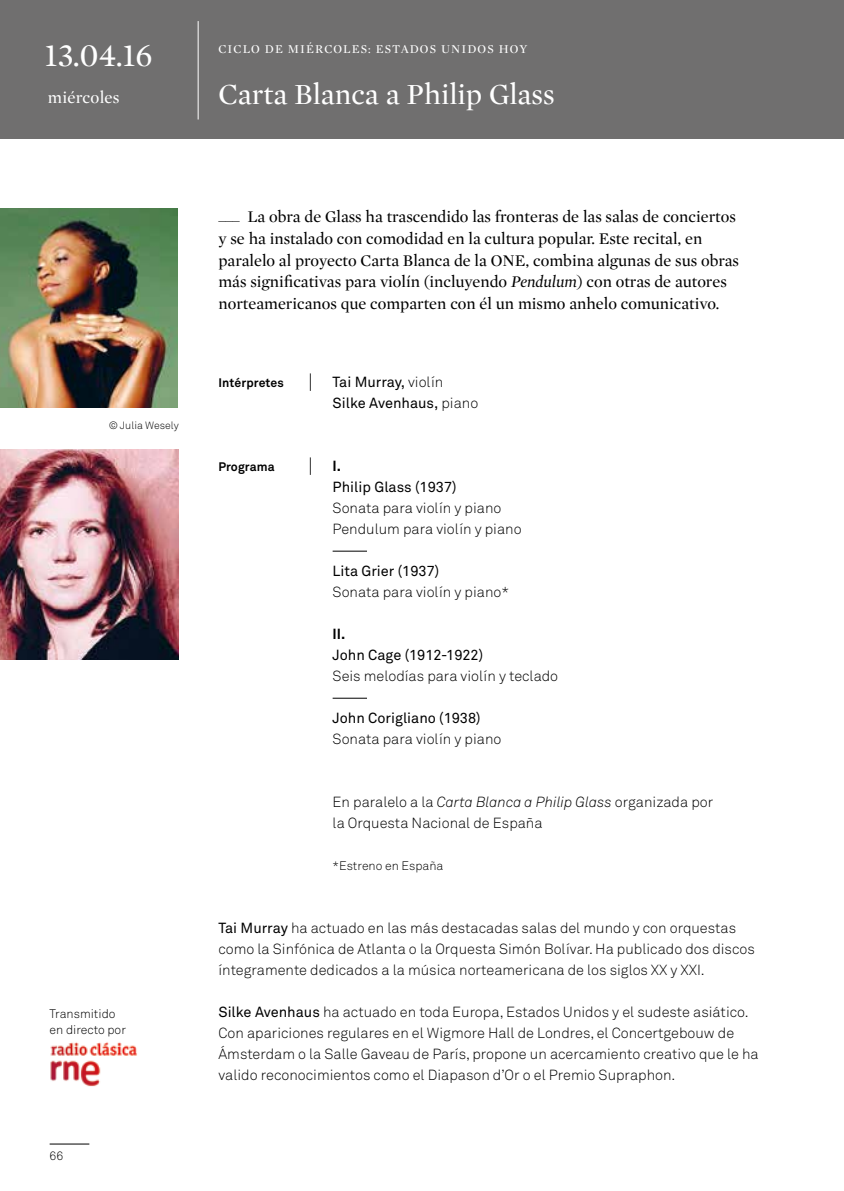
<style>
.page{position:relative;width:844px;height:1191px;background:#fff}
.page>*{position:absolute;margin:0;border:0;box-sizing:border-box;transform-origin:0 0}
.t1{font:33.25px "Mercury Display";color:#fff}
.t2{font:29.75px "Mercury Display";color:#fff}
.t3{font:17.15px "Mercury Display";letter-spacing:.01em;color:#fff}
.t4{font:16.62px/21.9px "Mercury Display";color:#000}
.t5{font:300 14.53px/21px "Akkurat";color:#000}
.t6{font:14.53px/21px "Akkurat";color:#000}
.t7{font:700 14.53px "Akkurat";color:#000}
.t8{font:300 12.25px/15.8px "Akkurat";color:#000}
.t9{font:700 12.25px "Akkurat";letter-spacing:.01em;color:#000}
.t10{font:12.25px "Mercury Display";letter-spacing:.09em;color:#fff}
.t11{font:300 12.08px "Akkurat";color:#000}
.t12{font:300 10.5px "Akkurat";color:#000}
.s1{font-style:italic}
.s2{font-family:"Chronicle Text G1";font-weight:400;font-size:19.25px}
.s3{font-weight:400;font-size:14.53px}
.s4{font-weight:300;font-size:14.53px}
.s5{font-weight:300}
.s6{font-family:"Chronicle Text G1";font-size:19.25px}
.s7{font-weight:700}
.s8{font-weight:400}
</style>
<div class="page">
<hr style="left:50px;top:1143px;width:39px;height:1px;background:#000">
<div style="left:0;top:0;width:843px;height:139px;background:#706f6f"></div>
<hr style="left:332px;top:551px;width:35px;height:1px;background:#000">
<hr style="left:332px;top:698px;width:35px;height:1px;background:#000">
<img style="left:0;top:208px;width:177px;height:200px">
<img style="left:51px;top:1042px;width:86px;height:45px">
<img style="left:0;top:450px;width:179px;height:210px">
<hr style="left:198px;top:21px;width:1px;height:98px;background:#fff">
<h1 class="t1" style="left:45px;top:32px;width:109px">13.04.16</h1>
<p class="t3" style="left:48px;top:86px;width:73px">miércoles</p>
<p class="t12" style="left:109px;top:419px;width:71px">© Julia Wesely</p>
<p class="t8" style="left:50px;top:1006px;width:78px">Transmitido en directo por</p>
<p class="t11" style="left:50px;top:1148px;width:15px">66</p>
<p class="t10" style="left:218px;top:41px;width:310px">CICLO DE MIÉRCOLES: ESTADOS UNIDOS HOY</p>
<h2 class="t2" style="left:218px;top:73px;width:337px">Carta Blanca a Philip Glass</h2>
<p class="t4" style="left:218px;top:205px;width:522px">___ La obra de Glass ha trascendido las fronteras de las salas de conciertos y se ha instalado con comodidad en la cultura popular. Este recital, en paralelo al proyecto Carta Blanca de la ONE, combina algunas de sus obras más significativas para violín (incluyendo <span class="s1">Pendulum</span>) con otras de autores norteamericanos que comparten con él un mismo anhelo comunicativo.</p>
<p class="t9" style="left:218px;top:375px;width:226px">Intérpretes <span class="s2">|</span> <span class="s3">Tai Murray,</span> <span class="s4">violín</span></p>
<p class="t6" style="left:332px;top:393px;width:147px">Silke Avenhaus, <span class="s5">piano</span></p>
<p class="t9" style="left:218px;top:459px;width:58px">Programa</p>
<p class="t6" style="left:332px;top:456px;width:125px;text-indent:-25px"><span class="s6">|</span> <span class="s7">I.<br></span>Philip Glass (1937)</p>
<p class="t5" style="left:332px;top:497px;width:190px">Sonata para violín y piano<br>Pendulum para violín y piano</p>
<p class="t6" style="left:332px;top:561px;width:108px">Lita Grier (1937)</p>
<p class="t5" style="left:332px;top:581px;width:178px">Sonata para violín y piano*</p>
<p class="t7" style="left:332px;top:624px;width:14px">II.</p>
<p class="t6" style="left:332px;top:645px;width:152px">John Cage (1912-1922)</p>
<p class="t5" style="left:332px;top:665px;width:227px">Seis melodías para violín y teclado</p>
<p class="t6" style="left:332px;top:708px;width:149px">John Corigliano (1938)</p>
<p class="t5" style="left:332px;top:729px;width:170px">Sonata para violín y piano</p>
<p class="t5" style="left:332px;top:792px;width:382px">En paralelo a la <span class="s1">Carta Blanca a Philip Glass</span> organizada por la Orquesta Nacional de España</p>
<p class="t8" style="left:332px;top:858px;width:112px">*Estreno en España</p>
<p class="t5" style="left:218px;top:917px;width:538px"><span class="s8">Tai Murray</span> ha actuado en las más destacadas salas del mundo y con orquestas como la Sinfónica de Atlanta o la Orquesta Simón Bolívar. Ha publicado dos discos íntegramente dedicados a la música norteamericana de los siglos XX y XXI.</p>
<p class="t5" style="left:218px;top:1001px;width:541px"><span class="s8">Silke Avenhaus</span> ha actuado en toda Europa, Estados Unidos y el sudeste asiático.<br>Con apariciones regulares en el Wigmore Hall de Londres, el Concertgebouw de Ámsterdam o la Salle Gaveau de París, propone un acercamiento creativo que le ha valido reconocimientos como el Diapason d’Or o el Premio Supraphon.</p>
</div>
